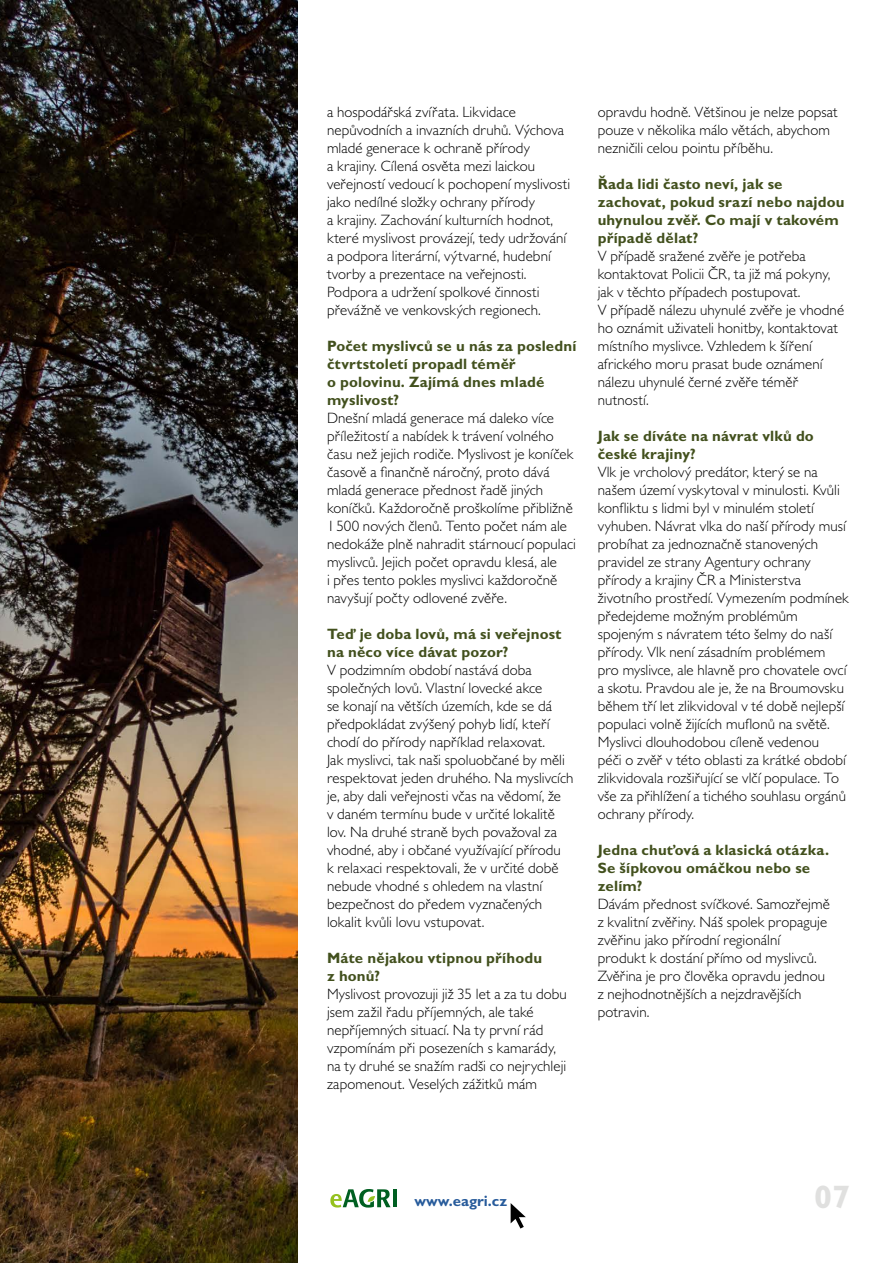
<style>
.page{position:relative;width:893px;height:1263px;background:#fff}
.page>*{position:absolute;margin:0;border:0;box-sizing:border-box;transform-origin:0 0}
.t1{font:700 32.55px "Gill Sans MT Pro";color:#e0e0df}
.t2{font:300 15px/18px "Gill Sans MT Pro";letter-spacing:.005em;color:#000}
.t3{font:700 15px/18px "Gill Sans MT Pro";letter-spacing:.01em;color:#42501d}
.t4{font:700 15px "Gill Sans MT Pro";color:#275b9b}
</style>
<div class="page">
<img style="left:0;top:0;width:298px;height:1263px">
<svg style="left:510px;top:1203px;width:16px;height:26px"></svg>
<hr style="left:393px;top:1189px;width:4px;height:18px;background:#005f21">
<svg style="left:330px;top:1189px;width:60px;height:18px"></svg>
<p class="t2" style="left:327px;top:102px;width:245px">a hospodářská zvířata. Likvidace nepůvodních a invazních druhů. Výchova mladé generace k ochraně přírody<br>a krajiny. Cílená osvěta mezi laickou veřejností vedoucí k pochopení myslivosti jako nedílné složky ochrany přírody<br>a krajiny. Zachování kulturních hodnot, které myslivost provázejí, tedy udržování a podpora literární, výtvarné, hudební tvorby a prezentace na veřejnosti.<br>Podpora a udržení spolkové činnosti převážně ve venkovských regionech.</p>
<p class="t3" style="left:327px;top:336px;width:251px">Počet myslivců se u nás za poslední čtvrtstoletí propadl téměř<br>o polovinu. Zajímá dnes mladé myslivost?</p>
<p class="t2" style="left:327px;top:408px;width:250px">Dnešní mladá generace má daleko více příležitostí a nabídek k trávení volného času než jejich rodiče. Myslivost je koníček časově a finančně náročný, proto dává mladá generace přednost řadě jiných koníčků. Každoročně proškolíme přibližně 1500 nových členů. Tento počet nám ale nedokáže plně nahradit stárnoucí populaci myslivců. Jejich počet opravdu klesá, ale<br>i přes tento pokles myslivci každoročně navyšují počty odlovené zvěře.</p>
<p class="t3" style="left:327px;top:624px;width:236px">Teď je doba lovů, má si veřejnost na něco více dávat pozor?</p>
<p class="t2" style="left:327px;top:660px;width:248px">V podzimním období nastává doba společných lovů. Vlastní lovecké akce<br>se konají na větších územích, kde se dá předpokládat zvýšený pohyb lidí, kteří chodí do přírody například relaxovat.<br>Jak myslivci, tak naši spoluobčané by měli respektovat jeden druhého. Na myslivcích je, aby dali veřejnosti včas na vědomí, že<br>v daném termínu bude v určité lokalitě lov. Na druhé straně bych považoval za vhodné, aby i občané využívající přírodu<br>k relaxaci respektovali, že v určité době nebude vhodné s ohledem na vlastní bezpečnost do předem vyznačených lokalit kvůli lovu vstupovat.</p>
<p class="t3" style="left:327px;top:948px;width:217px">Máte nějakou vtipnou příhodu z honů?</p>
<p class="t2" style="left:327px;top:984px;width:241px">Myslivost provozuji již 35 let a za tu dobu jsem zažil řadu příjemných, ale také nepříjemných situací. Na ty první rád vzpomínám při posezeních s kamarády, na ty druhé se snažím radši co nejrychleji zapomenout. Veselých zážitků mám</p>
<p class="t2" style="left:598px;top:102px;width:241px">opravdu hodně. Většinou je nelze popsat pouze v několika málo větách, abychom nezničili celou pointu příběhu.</p>
<p class="t3" style="left:598px;top:174px;width:248px">Řada lidi často neví, jak se zachovat, pokud srazí nebo najdou uhynulou zvěř. Co mají v takovém případě dělat?</p>
<p class="t2" style="left:598px;top:246px;width:248px">V případě sražené zvěře je potřeba kontaktovat Policii ČR, ta již má pokyny, jak v těchto případech postupovat.<br>V případě nálezu uhynulé zvěře je vhodné ho oznámit uživateli honitby, kontaktovat místního myslivce. Vzhledem k šíření afrického moru prasat bude oznámení nálezu uhynulé černé zvěře téměř nutností.</p>
<p class="t3" style="left:598px;top:426px;width:218px">Jak se díváte na návrat vlků do české krajiny?</p>
<p class="t2" style="left:598px;top:462px;width:253px">Vlk je vrcholový predátor, který se na našem území vyskytoval v minulosti. Kvůli konfliktu s lidmi byl v minulém století vyhuben. Návrat vlka do naší přírody musí probíhat za jednoznačně stanovených pravidel ze strany Agentury ochrany přírody a krajiny ČR a Ministerstva životního prostředí. Vymezením podmínek předejdeme možným problémům spojeným s návratem této šelmy do naší přírody. Vlk není zásadním problémem pro myslivce, ale hlavně pro chovatele ovcí a skotu. Pravdou ale je, že na Broumovsku během tří let zlikvidoval v té době nejlepší populaci volně žijících muflonů na světě.<br>Myslivci dlouhodobou cíleně vedenou<br>péči o zvěř v této oblasti za krátké období zlikvidovala rozšiřující se vlčí populace. To vše za přihlížení a tichého souhlasu orgánů ochrany přírody.</p>
<p class="t3" style="left:598px;top:840px;width:233px">Jedna chuťová a klasická otázka.<br>Se šípkovou omáčkou nebo se zelím?</p>
<p class="t2" style="left:598px;top:894px;width:234px">Dávám přednost svíčkové. Samozřejmě z kvalitní zvěřiny. Náš spolek propaguje zvěřinu jako přírodní regionální produkt k dostání přímo od myslivců.<br>Zvěřina je pro člověka opravdu jednou z nejhodnotnějších a nejzdravějších potravin.</p>
<p class="t4" style="left:415px;top:1192px;width:94px">www.eagri.cz</p>
<h1 class="t1" style="left:814px;top:1176px;width:37px">07</h1>
</div>
